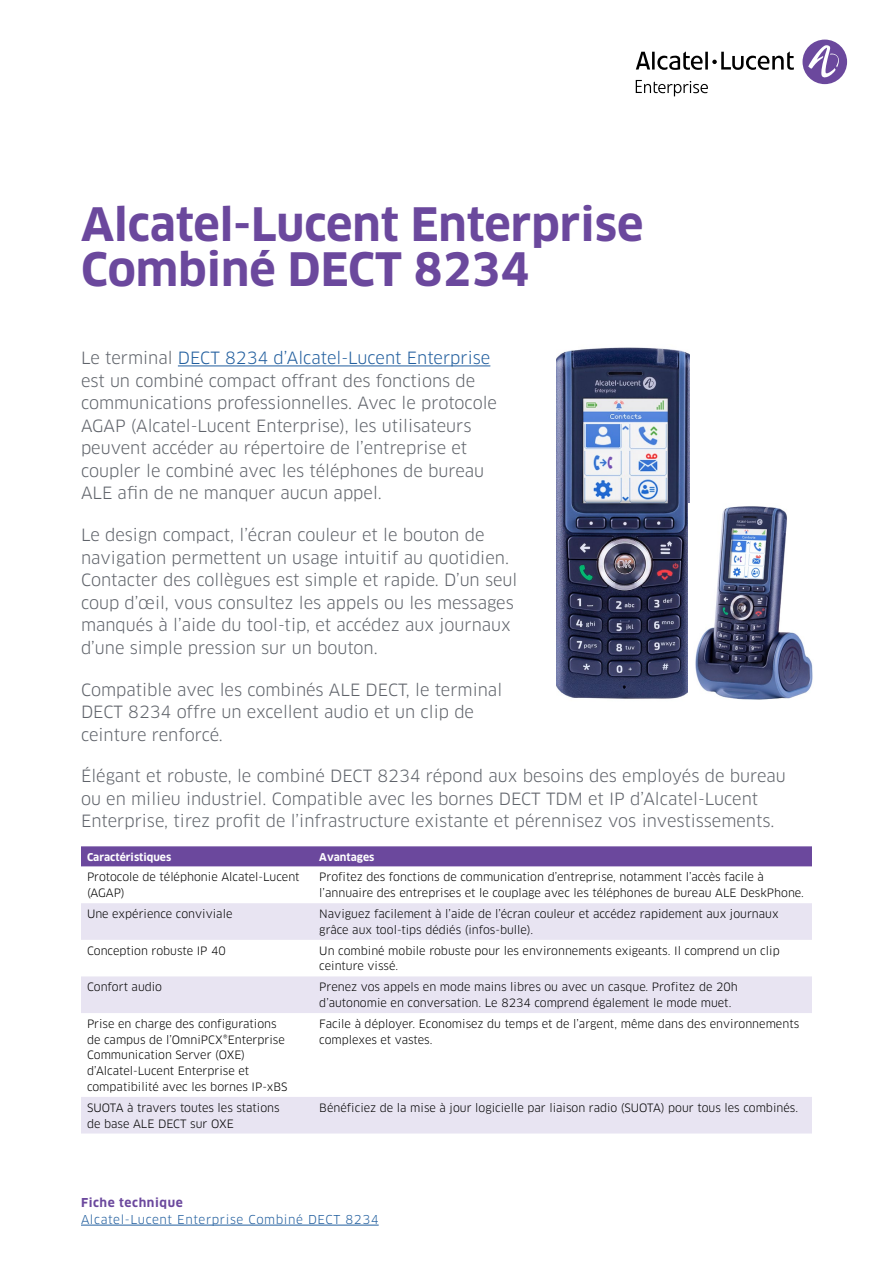
<style>
.page{position:relative;width:893px;height:1263px;background:#fff}
.page>*{position:absolute;margin:0;border:0;box-sizing:border-box;transform-origin:0 0}
.t1{font:700 45px/45px "Clan OT";color:#6b489d}
.t2{font:16.5px/22.5px "Clan OT";color:#5f636a}
.t3{font:12px "Clan OT";letter-spacing:.05em;color:#215e9e}
.t4{font:700 12px "Clan OT";letter-spacing:.05em;color:#6b489d}
.t5{font:11.25px/15.8px "Clan OT";color:#000}
.t6{font:700 10.5px "Clan OT";color:#fff}
.s1{color:#215e9e}
</style>
<div class="page">
<hr style="left:81px;top:1225px;width:298px;height:1px;background:#215e9e">
<div style="left:802px;top:40px;width:45px;height:44px;background:#6b489d;border-radius:50%"></div>
<svg style="left:808px;top:45px;width:34px;height:33px"></svg>
<svg style="left:636px;top:51px;width:158px;height:19px"></svg>
<svg style="left:636px;top:80px;width:72px;height:16px"></svg>
<hr style="left:178px;top:365px;width:312px;height:1px;background:#215e9e">
<img style="left:557px;top:347px;width:133px;height:352px">
<img style="left:689px;top:503px;width:124px;height:197px">
<svg style="left:81px;top:846px;width:731px;height:21px;background:#7150a1"></svg>
<svg style="left:81px;top:903px;width:731px;height:230px"></svg>
<h1 class="t1" style="left:81px;top:203px;width:564px">Alcatel-Lucent Enterprise<br>Combiné DECT 8234</h1>
<p class="t2" style="left:81px;top:347px;width:418px">Le terminal <span class="s1">DECT 8234 d’Alcatel-Lucent Enterprise </span>est un combiné compact offrant des fonctions de communications professionnelles. Avec le protocole AGAP (Alcatel-Lucent Enterprise), les utilisateurs peuvent accéder au répertoire de l’entreprise et coupler le combiné avec les téléphones de bureau ALE afin de ne manquer aucun appel.</p>
<p class="t2" style="left:81px;top:524px;width:438px">Le design compact, l’écran couleur et le bouton de navigation permettent un usage intuitif au quotidien.<br>Contacter des collègues est simple et rapide. D’un seul coup d’œil, vous consultez les appels ou les messages manqués à l’aide du tool-tip, et accédez aux journaux d’une simple pression sur un bouton.</p>
<h2 class="t2" style="left:81px;top:678px;width:423px">Compatible avec les combinés ALE DECT, le terminal<br>DECT 8234 offre un excellent audio et un clip de ceinture renforcé.</h2>
<p class="t2" style="left:81px;top:765px;width:706px">Élégant et robuste, le combiné DECT 8234 répond aux besoins des employés de bureau ou en milieu industriel. Compatible avec les bornes DECT TDM et IP d’Alcatel-Lucent<br>Enterprise, tirez profit de l’infrastructure existante et pérennisez vos investissements.</p>
<p class="t6" style="left:87px;top:851px;width:86px">Caractéristiques</p>
<p class="t6" style="left:319px;top:851px;width:57px">Avantages</p>
<p class="t5" style="left:87px;top:869px;width:214px">Protocole de téléphonie Alcatel-Lucent (AGAP)</p>
<p class="t5" style="left:319px;top:869px;width:486px">Profitez des fonctions de communication d’entreprise, notamment l’accès facile à l’annuaire des entreprises et le couplage avec les téléphones de bureau ALE DeskPhone.</p>
<p class="t5" style="left:87px;top:906px;width:147px">Une expérience conviviale</p>
<p class="t5" style="left:319px;top:906px;width:461px">Naviguez facilement à l’aide de l’écran couleur et accédez rapidement aux journaux grâce aux tool-tips dédiés (infos-bulle).</p>
<p class="t5" style="left:87px;top:943px;width:140px">Conception robuste IP 40</p>
<p class="t5" style="left:319px;top:943px;width:462px">Un combiné mobile robuste pour les environnements exigeants. Il comprend un clip ceinture vissé.</p>
<p class="t5" style="left:87px;top:979px;width:77px">Confort audio</p>
<p class="t5" style="left:319px;top:979px;width:420px">Prenez vos appels en mode mains libres ou avec un casque. Profitez de 20h d’autonomie en conversation. Le 8234 comprend également le mode muet.</p>
<p class="t5" style="left:87px;top:1016px;width:202px">Prise en charge des configurations de campus de l’OmniPCX®Enterprise Communication Server (OXE) d’Alcatel-Lucent Enterprise et compatibilité avec les bornes IP-xBS</p>
<p class="t5" style="left:319px;top:1016px;width:481px">Facile à déployer. Economisez du temps et de l’argent, même dans des environnements complexes et vastes.</p>
<p class="t5" style="left:87px;top:1100px;width:194px">SUOTA à travers toutes les stations de base ALE DECT sur OXE</p>
<p class="t5" style="left:319px;top:1100px;width:480px">Bénéficiez de la mise à jour logicielle par liaison radio (SUOTA) pour tous les combinés.</p>
<p class="t4" style="left:81px;top:1196px;width:103px">Fiche technique</p>
<p class="t3" style="left:81px;top:1212px;width:299px">Alcatel-Lucent Enterprise Combiné DECT 8234</p>
</div>
